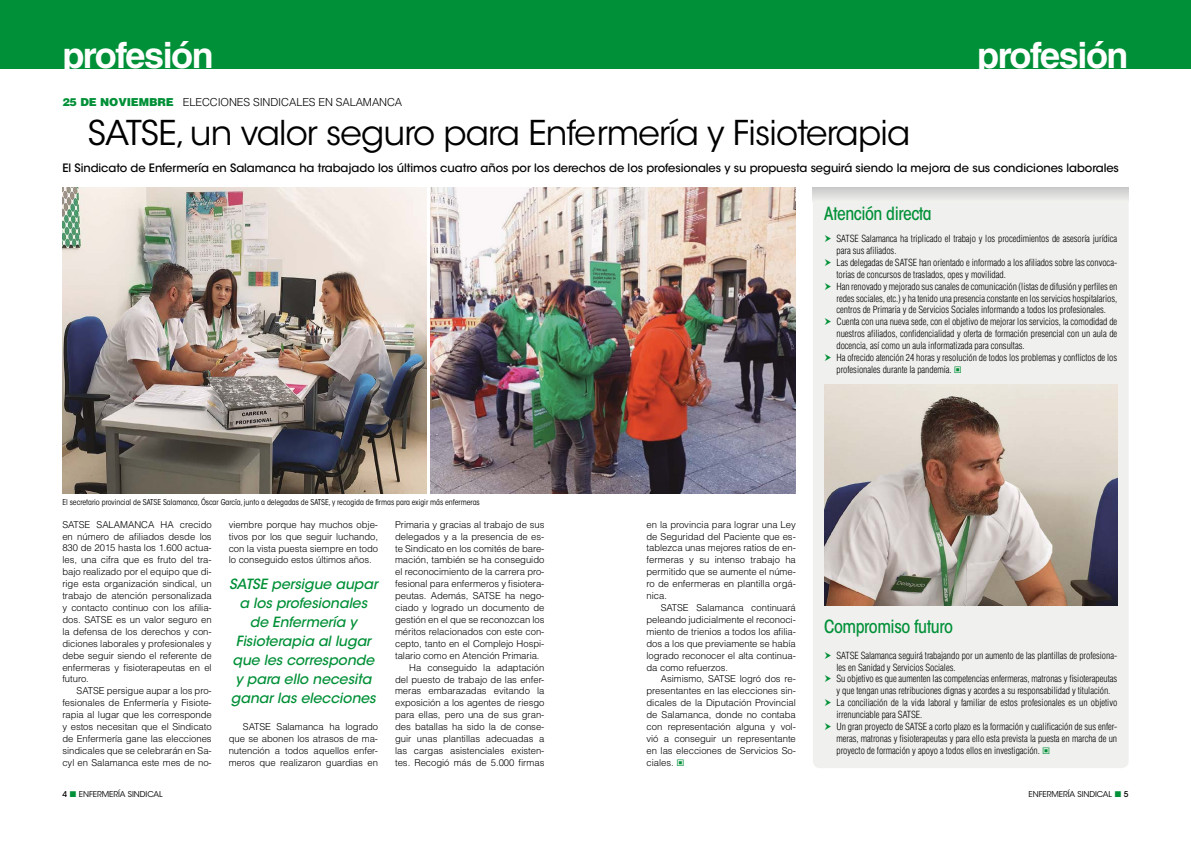
<style>
.page{position:relative;width:1191px;height:842px;background:#fff}
.page>*{position:absolute;margin:0;border:0;box-sizing:border-box;transform-origin:0 0}
.t1{font:700 36px "Helvetica LT Std";letter-spacing:-.04em;color:#fff}
.t2{font:34px "ITC Avant Garde Std";letter-spacing:-.025em;color:#000}
.t3{font:500 condensed 18px "ITC Avant Garde Std";letter-spacing:-.025em;color:#009037}
.t4{font:italic 500 14px/19px "ITC Avant Garde Std";letter-spacing:-.005em;color:#009037;text-align:center}
.t5{font:500 11.5px "ITC Avant Garde Std";letter-spacing:-.005em;color:#000}
.t6{font:300 11px "Helvetica LT Std";letter-spacing:-.01em;color:#000}
.t7{font:300 condensed 9.6px/11.9px "Helvetica LT Std";letter-spacing:-.005em;color:#000}
.t8{font:300 9.5px/11.9px "Helvetica LT Std";letter-spacing:-.005em;color:#000;text-align:justify}
.t9{font:condensed 8px "ITC Avant Garde Std";color:#000}
.t10{font:8px "ITC Avant Garde Std";letter-spacing:-.005em;color:#000}
.t11{font:500 8px "ITC Avant Garde Std";color:#000}
.s1{font-weight:900;color:#009037}
</style>
<div class="page">
<div style="left:0;top:0;width:1191px;height:68px;background:#009037"></div>
<img style="left:62px;top:187px;width:365px;height:306px">
<img style="left:430px;top:187px;width:366px;height:306px">
<div style="left:813px;top:187px;width:315px;height:581px;background:#f0f0ee;border-radius:7px"></div>
<svg style="left:813px;top:187px;width:315px;height:11px"></svg>
<img style="left:824px;top:384px;width:293px;height:222px">
<h1 class="t1" style="left:62px;top:34px;width:153px">profesión</h1>
<h1 class="t1" style="left:977px;top:34px;width:153px">profesión</h1>
<p class="t6" style="left:62px;top:96px;width:341px"><span class="s1">25 DE NOVIEMBRE</span> ELECCIONES SINDICALES EN SALAMANCA</p>
<h2 class="t2" style="left:88px;top:112px;width:824px">SATSE, un valor seguro para Enfermería y Fisioterapia</h2>
<p class="t5" style="left:62px;top:161px;width:1058px">El Sindicato de Enfermería en Salamanca ha trabajado los últimos cuatro años por los derechos de los profesionales y su propuesta seguirá siendo la mejora de sus condiciones laborales</p>
<p class="t9" style="left:62px;top:497px;width:419px">El secretario provincial de SATSE Salamanca, Óscar García, junto a delegadas de SATSE, y recogida de firmas para exigir más enfermeras</p>
<p class="t8" style="left:62px;top:518px;width:151px">SATSE SALAMANCA HA crecido en número de afiliados desde los 830 de 2015 hasta los 1.600 actua&shy;les, una cifra que es fruto del tra&shy;bajo realizado por el equipo que di&shy;rige esta organización sindical, un trabajo de atención personalizada y contacto continuo con los afilia&shy;dos. SATSE es un valor seguro en la defensa de los derechos y con&shy;diciones laborales y profesionales y debe seguir siendo el referente de enfermeras y fisioterapeutas en el futuro.</p>
<p class="t8" style="left:62px;top:685px;width:151px;text-indent:14px">SATSE persigue aupar a los pro&shy;fesionales de Enfermería y Fisiote&shy;rapia al lugar que les corresponde y estos necesitan que el Sindicato de Enfermería gane las elecciones sindicales que se celebrarán en Sa&shy;cyl en Salamanca este mes de no-</p>
<p class="t11" style="left:62px;top:789px;width:6px">4</p>
<p class="t10" style="left:79px;top:789px;width:85px">ENFERMERÍA SINDICAL</p>
<p class="t8" style="left:229px;top:518px;width:151px">viembre porque hay muchos obje&shy;tivos por los que seguir luchando, con la vista puesta siempre en todo lo conseguido estos últimos años.</p>
<h3 class="t4" style="left:229px;top:574px;width:150px">SATSE persigue aupar a los profesionales de Enfermería y<br>Fisioterapia al lugar que les corresponde y para ello necesita ganar las elecciones</h3>
<p class="t8" style="left:229px;top:721px;width:151px;text-indent:14px">SATSE Salamanca ha logrado que se abonen los atrasos de ma&shy;nutención a todos aquellos enfer&shy;meros que realizaron guardias en</p>
<p class="t8" style="left:395px;top:518px;width:151px">Primaria y gracias al trabajo de sus</p>
<p class="t8" style="left:395px;top:530px;width:151px">delegados y a la presencia de es-</p>
<p class="t8" style="left:395px;top:542px;width:151px">te Sindicato en los comités de bare-</p>
<p class="t8" style="left:395px;top:554px;width:151px">mación, también se ha conseguido</p>
<p class="t8" style="left:395px;top:566px;width:151px">el reconocimiento de la carrera pro-</p>
<p class="t8" style="left:395px;top:578px;width:151px">fesional para enfermeros y fisiotera-</p>
<p class="t8" style="left:395px;top:590px;width:151px">peutas. Además, SATSE ha nego-</p>
<p class="t8" style="left:395px;top:602px;width:151px">ciado y logrado un documento de</p>
<p class="t8" style="left:395px;top:614px;width:151px">gestión en el que se reconozcan los</p>
<p class="t8" style="left:395px;top:625px;width:151px">méritos relacionados con este con-</p>
<p class="t8" style="left:395px;top:637px;width:151px">cepto, tanto en el Complejo Hospi-</p>
<p class="t8" style="left:395px;top:649px;width:146px">talario como en Atención Primaria.</p>
<p class="t8" style="left:409px;top:661px;width:137px">Ha conseguido la adaptación</p>
<p class="t8" style="left:395px;top:673px;width:151px">del puesto de trabajo de las enfer-</p>
<p class="t8" style="left:395px;top:685px;width:151px">meras embarazadas evitando la</p>
<p class="t8" style="left:395px;top:697px;width:151px">exposición a los agentes de riesgo</p>
<p class="t8" style="left:395px;top:709px;width:151px">para ellas, pero una de sus gran-</p>
<p class="t8" style="left:395px;top:721px;width:151px">des batallas ha sido la de conse-</p>
<p class="t8" style="left:395px;top:733px;width:151px">guir unas plantillas adecuadas a</p>
<p class="t8" style="left:395px;top:744px;width:151px">las cargas asistenciales existen-</p>
<p class="t8" style="left:395px;top:756px;width:151px">tes. Recogió más de 5.000 firmas</p>
<h3 class="t3" style="left:824px;top:203px;width:109px">Atención directa</h3>
<p class="t7" style="left:836px;top:233px;width:282px">SATSE Salamanca ha triplicado el trabajo y los procedimientos de asesoría jurídica para sus afiliados.<br>Las delegadas de SATSE han orientado e informado a los afiliados sobre las convoca&shy;torias de concursos de traslados, opes y movilidad.<br>Han renovado y mejorado sus canales de comunicación (listas de difusión y perfiles en redes sociales, etc.) y ha tenido una presencia constante en los servicios hospitalarios, centros de Primaria y de Servicios Sociales informando a todos los profesionales.<br>Cuenta con una nueva sede, con el objetivo de mejorar los servicios, la comodidad de nuestros afiliados, confidencialidad y oferta de formación presencial con un aula de docencia, así como un aula informatizada para consultas.<br>Ha ofrecido atención 24 horas y resolución de todos los problemas y conflictos de los profesionales durante la pandemia.</p>
<p class="t8" style="left:646px;top:518px;width:151px">en la provincia para lograr una Ley de Seguridad del Paciente que es&shy;tablezca unas mejores ratios de en&shy;fermeras y su intenso trabajo ha permitido que se aumente el núme&shy;ro de enfermeras en plantilla orgá&shy;nica.</p>
<p class="t8" style="left:646px;top:602px;width:151px;text-indent:14px">SATSE Salamanca continuará peleando judicialmente el reconoci&shy;miento de trienios a todos los afilia&shy;dos a los que previamente se había logrado reconocer el alta continua&shy;da como refuerzos.</p>
<p class="t8" style="left:646px;top:673px;width:151px;text-indent:14px">Asimismo, SATSE logró dos re&shy;presentantes en las elecciones sin&shy;dicales de la Diputación Provincial de Salamanca, donde no contaba con representación alguna y vol&shy;vió a conseguir un representante en las elecciones de Servicios So&shy;ciales.</p>
<h3 class="t3" style="left:824px;top:615px;width:130px">Compromiso futuro</h3>
<p class="t7" style="left:836px;top:649px;width:282px">SATSE Salamanca seguirá trabajando por un aumento de las plantillas de profesiona&shy;les en Sanidad y Servicios Sociales.<br>Su objetivo es que aumenten las competencias enfermeras, matronas y fisioterapeutas y que tengan unas retribuciones dignas y acordes a su responsabilidad y titulación.<br>La conciliación de la vida laboral y familiar de estos profesionales es un objetivo irrenunciable para SATSE.<br>Un gran proyecto de SATSE a corto plazo es la formación y cualificación de sus enfer&shy;meras, matronas y fisioterapeutas y para ello esta prevista la puesta en marcha de un proyecto de formación y apoyo a todos ellos en investigación.</p>
<p class="t10" style="left:1028px;top:789px;width:85px">ENFERMERÍA SINDICAL</p>
<p class="t11" style="left:1123px;top:789px;width:6px">5</p>
</div>
